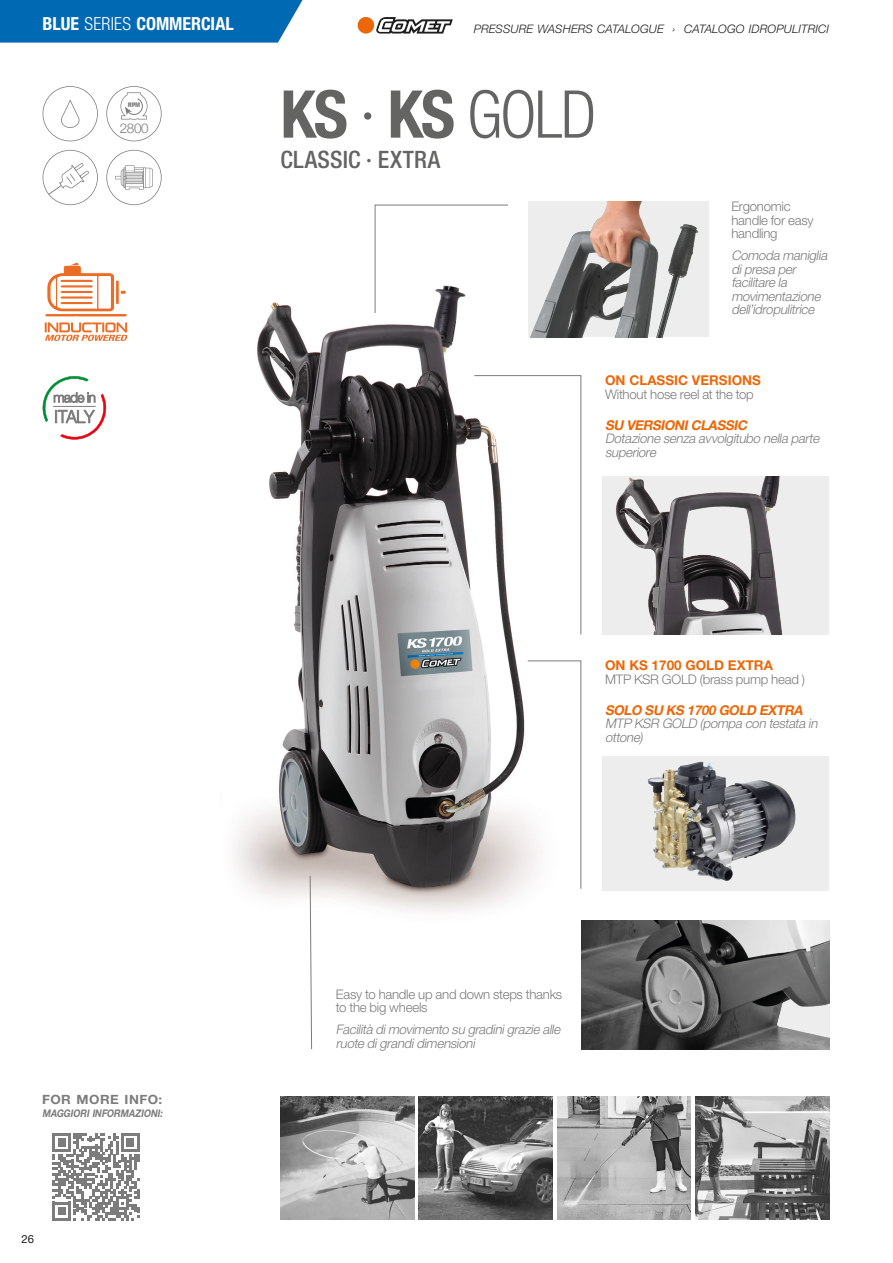
<style>
.page{position:relative;width:893px;height:1263px;background:#fff}
.page>*{position:absolute;margin:0;border:0;box-sizing:border-box;transform-origin:0 0}
.t1{font:300 condensed 66px "Helvetica Neue LT Pro";color:#646463}
.t2{font:500 condensed 24px "Helvetica Neue LT Pro";letter-spacing:.01em;color:#646463}
.t3{font:700 condensed 18px "Helvetica Neue LT Pro";color:#fff}
.t4{font:italic 700 13.5px "Helvetica Neue LT Pro";color:#ec6708}
.t5{font:700 13.5px "Helvetica Neue LT Pro";color:#ec6708}
.t6{font:300 13.5px "Helvetica Neue";color:#7c7c7c}
.t7{font:italic 300 13.2px/13.5px "Helvetica Neue LT Pro";color:#7c7c7c}
.t8{font:300 13.2px/13.6px "Helvetica Neue LT Pro";letter-spacing:-.02em;color:#7c7c7c}
.t9{font:700 12.75px "Helvetica Neue LT Pro";letter-spacing:.035em;color:#7c7c7c;scale:1.05 1}
.t10{font:italic 300 11.7px "Helvetica Neue LT Pro";letter-spacing:.01em;color:#1d1d1b}
.t11{font:11.25px "Helvetica Neue LT Pro";color:#1d1d1b}
.t12{font:italic 700 10.5px "Helvetica Neue LT Pro";color:#7c7c7c;scale:.87 1}
.t13{font:900 6.3px "Arial";color:#7c7c7c;scale:.83 1}
.s1{font-weight:300}
.s2{font-weight:700}
</style>
<div class="page">
<img style="left:233px;top:280px;width:339px;height:632px">
<div style="left:602px;top:756px;width:227px;height:134px;background:#ededed"></div>
<img style="left:648px;top:761px;width:148px;height:120px">
<img style="left:557px;top:1097px;width:134px;height:123px">
<img style="left:419px;top:1097px;width:134px;height:123px">
<img style="left:695px;top:1097px;width:134px;height:123px">
<img style="left:280px;top:1097px;width:134px;height:123px">
<svg style="left:53px;top:1133px;width:87px;height:87px"></svg>
<svg style="left:527px;top:660px;width:54px;height:229px"></svg>
<svg style="left:474px;top:375px;width:107px;height:260px"></svg>
<img style="left:528px;top:202px;width:181px;height:135px">
<img style="left:602px;top:476px;width:227px;height:158px">
<img style="left:581px;top:920px;width:248px;height:129px">
<svg style="left:375px;top:205px;width:133px;height:108px"></svg>
<svg style="left:310px;top:875px;width:2px;height:174px"></svg>
<svg style="left:43px;top:86px;width:55px;height:55px"></svg>
<svg style="left:43px;top:150px;width:55px;height:55px"></svg>
<svg style="left:48px;top:185px;width:13px;height:10px"></svg>
<svg style="left:106px;top:86px;width:56px;height:55px"></svg>
<svg style="left:106px;top:150px;width:56px;height:55px"></svg>
<svg style="left:44px;top:263px;width:84px;height:78px"></svg>
<svg style="left:43px;top:376px;width:63px;height:64px"></svg>
<svg style="left:376px;top:17px;width:77px;height:17px"></svg>
<div style="left:358px;top:17px;width:16px;height:17px;background:#ec6708;border-radius:50%"></div>
<div style="left:0;top:0;width:303px;height:43px;background:#0069b4"></div>
<h3 class="t3" style="left:43px;top:13px;width:193px">BLUE <span class="s1">SERIES</span> COMMERCIAL</h3>
<p class="t10" style="left:474px;top:22px;width:357px">PRESSURE WASHERS CATALOGUE › CATALOGO IDROPULITRICI</p>
<p class="t13" style="left:128px;top:101px;width:16px">RPM</p>
<p class="t6" style="left:120px;top:117px;width:30px">2800</p>
<h1 class="t1" style="left:280px;top:76px;width:318px"><span class="s2">KS</span> · <span class="s2">KS</span> GOLD</h1>
<h2 class="t2" style="left:280px;top:145px;width:161px">CLASSIC · EXTRA</h2>
<p class="t8" style="left:731px;top:199px;width:84px">Ergonomic handle for easy handling</p>
<p class="t7" style="left:731px;top:249px;width:100px">Comoda maniglia dipresa per facilitare la movimentazione dell’idropulitrice</p>
<p class="t5" style="left:605px;top:372px;width:157px">ON CLASSIC VERSIONS</p>
<p class="t8" style="left:605px;top:387px;width:150px">Without hose reel at the top</p>
<p class="t4" style="left:605px;top:417px;width:146px">SU VERSIONICLASSIC</p>
<p class="t7" style="left:605px;top:432px;width:218px">Dotazione senza avvolgitubo nella parte superiore</p>
<p class="t5" style="left:605px;top:657px;width:169px">ON KS 1700 GOLD EXTRA</p>
<p class="t8" style="left:605px;top:672px;width:201px">MTP KSR GOLD (brass pump head )</p>
<p class="t4" style="left:605px;top:702px;width:202px">SOLO SU KS 1700 GOLD EXTRA</p>
<p class="t7" style="left:605px;top:717px;width:217px">MTP KSR GOLD (pompa con testata in ottone)</p>
<p class="t9" style="left:42px;top:1091px;width:116px">FOR MORE INFO:</p>
<p class="t12" style="left:42px;top:1107px;width:142px">MAGGIORI INFORMAZIONI:</p>
<p class="t11" style="left:21px;top:1233px;width:14px">26</p>
<p class="t8" style="left:336px;top:987px;width:228px">Easy to handle up and down steps thanks to the big wheels</p>
<p class="t7" style="left:336px;top:1022px;width:229px">Facilità dimovimento su gradinigrazie alle ruote digrandidimensioni</p>
</div>
